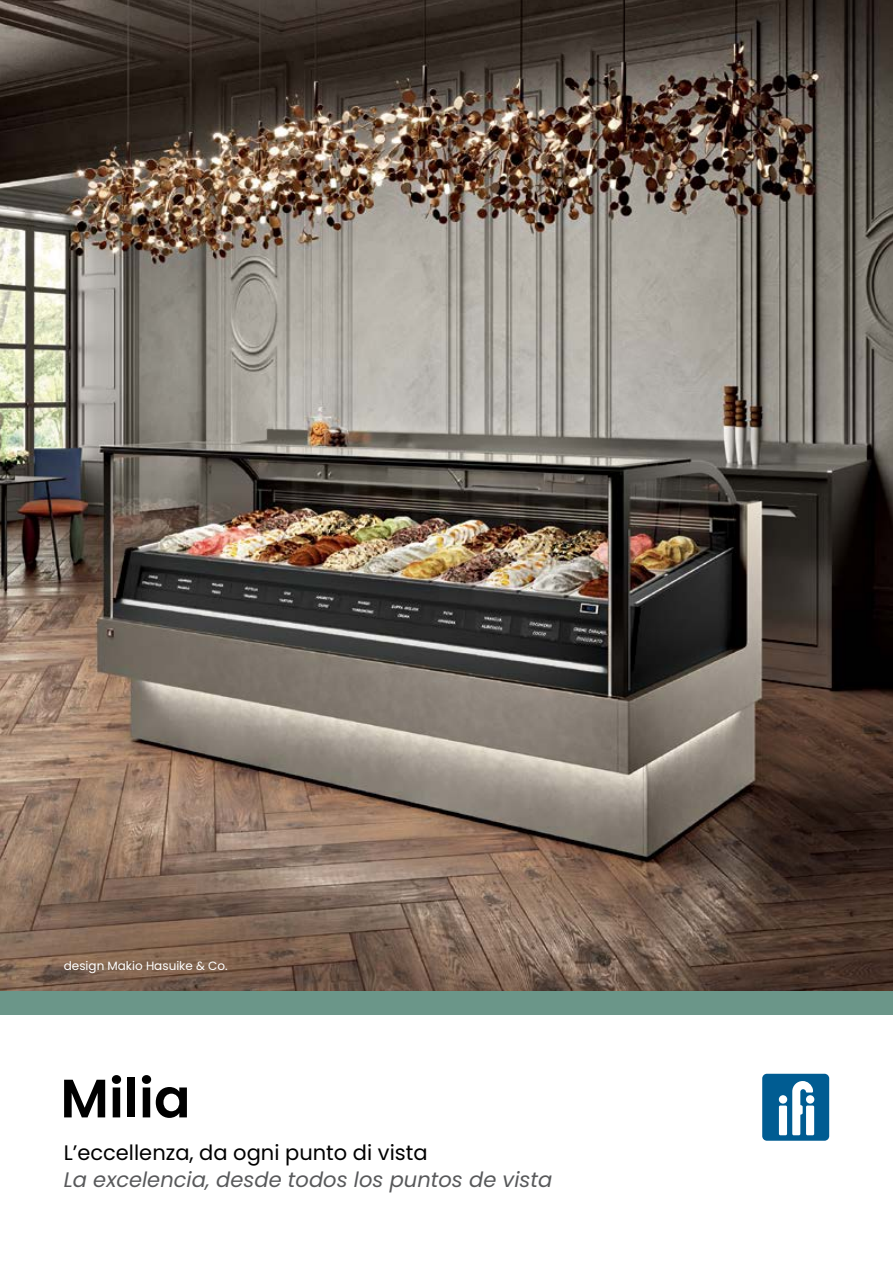
<style>
.page{position:relative;width:893px;height:1263px;background:#fff}
.page>*{position:absolute;margin:0;border:0;box-sizing:border-box;transform-origin:0 0}
.t1{font:600 54px "Poppins";color:#000}
.t2{font:italic 21px "Poppins";color:#58595b}
.t3{font:21px "Poppins";color:#000}
.t4{font:12px "Poppins";color:#fff}
</style>
<div class="page">
<div style="left:0;top:958px;width:893px;height:56px;background:#6b9689"></div>
<div style="left:762px;top:1074px;width:67px;height:67px;background:#005c92;border-radius:5px"></div>
<div style="left:779px;top:1105px;width:8px;height:30px;background:#fff"></div>
<div style="left:779px;top:1095px;width:8px;height:8px;background:#fff;border-radius:50%"></div>
<div style="left:806px;top:1105px;width:8px;height:30px;background:#fff"></div>
<svg style="left:792px;top:1081px;width:21px;height:54px"></svg>
<img style="left:0;top:0;width:893px;height:991px">
<p class="t4" style="left:64px;top:958px;width:165px">design Makio Hasuike &amp; Co.</p>
<h1 class="t1" style="left:60px;top:1067px;width:132px">Milia</h1>
<p class="t3" style="left:64px;top:1140px;width:365px">L’eccellenza, da ogni punto di vista</p>
<p class="t2" style="left:64px;top:1167px;width:490px">La excelencia, desde todos los puntos de vista</p>
</div>
